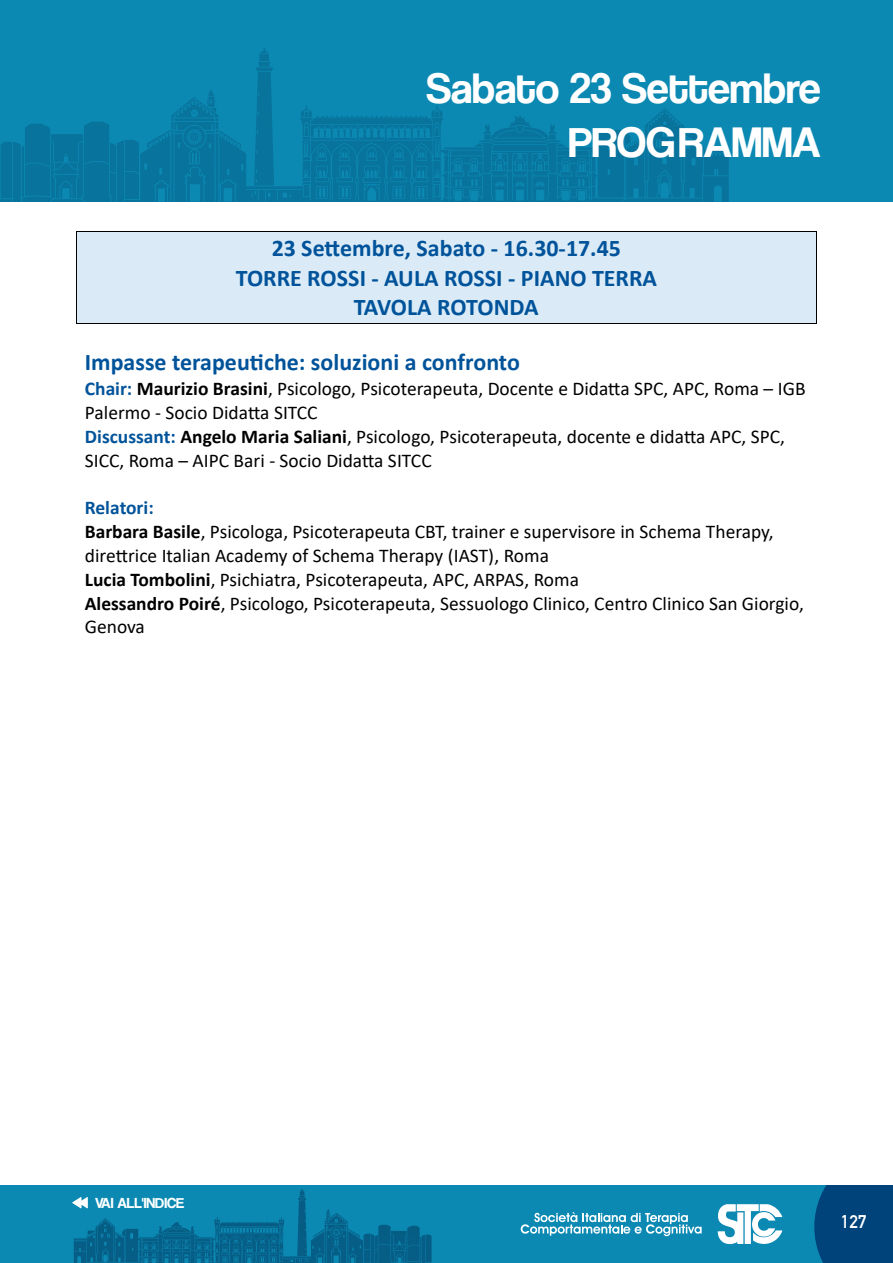
<style>
.page{position:relative;width:893px;height:1263px;background:#fff}
.page>*{position:absolute;margin:0;border:0;box-sizing:border-box;transform-origin:0 0}
.t1{font:43.95px/54.2px "Coolvetica Rg";color:#fff;text-align:right}
.t2{font:700 24px/29.4px "Calibri";color:#00539a;text-align:center}
.t3{font:19.5px/23.9px "Calibri";color:#000}
.t4{font:700 18px "DIN Alternate";color:#fff}
.t5{font:15px "Coolvetica Rg";color:#fff}
.s1{font-weight:700;color:#00539a}
.s2{font-weight:700}
</style>
<div class="page">
<div style="left:0;top:1185px;width:893px;height:78px;background:#0b89b3"></div>
<svg style="left:268px;top:1230px;width:164px;height:33px"></svg>
<div style="left:814px;top:1185px;width:79px;height:78px;background:#00427a"></div>
<svg style="left:718px;top:1204px;width:64px;height:40px"></svg>
<svg style="left:521px;top:1212px;width:181px;height:24px"></svg>
<svg style="left:72px;top:1197px;width:16px;height:11px"></svg>
<div style="left:77px;top:232px;width:739px;height:31px;background:#daebf7"></div>
<hr style="left:77px;top:231px;width:739px;height:1px;background:#000">
<hr style="left:76px;top:232px;width:1px;height:31px;background:#000">
<hr style="left:816px;top:232px;width:1px;height:31px;background:#000">
<div style="left:77px;top:263px;width:739px;height:29px;background:#daebf7"></div>
<svg style="left:76px;top:263px;width:1px;height:29px"></svg>
<svg style="left:816px;top:263px;width:1px;height:29px"></svg>
<div style="left:77px;top:292px;width:739px;height:31px;background:#daebf7"></div>
<hr style="left:77px;top:323px;width:739px;height:1px;background:#000">
<hr style="left:76px;top:292px;width:1px;height:31px;background:#000">
<hr style="left:816px;top:292px;width:1px;height:31px;background:#000">
<svg style="left:0;top:0;width:893px;height:201px;background:#0a85af"></svg>
<svg style="left:0;top:133px;width:333px;height:68px;background:#0878a1"></svg>
<h1 class="t1" style="left:426px;top:61px;width:396px">Sabato 23 Settembre<br>PROGRAMMA</h1>
<p class="t2" style="left:236px;top:233px;width:423px">23 Settembre, Sabato - 16.30-17.45<br>TORRE ROSSI - AULA ROSSI - PIANO TERRA<br>TAVOLA ROTONDA</p>
<p class="t2" style="left:85px;top:347px;width:436px">Impasse terapeutiche: soluzioni a confronto</p>
<p class="t3" style="left:85px;top:376px;width:722px"><span class="s1">Chair:</span> <span class="s2">Maurizio Brasini</span>, Psicologo, Psicoterapeuta, Docente e Didatta SPC, APC, Roma – IGB Palermo - Socio Didatta SITCC<br><span class="s1">Discussant:</span> <span class="s2">Angelo Maria Saliani</span>, Psicologo, Psicoterapeuta, docente e didatta APC, SPC, SICC, Roma – AIPC Bari - Socio Didatta SITCC</p>
<p class="t3" style="left:85px;top:495px;width:721px"><span class="s1">Relatori:<br></span><span class="s2">Barbara Basile</span>, Psicologa, Psicoterapeuta CBT, trainer e supervisore in Schema Therapy, direttrice Italian Academy of Schema Therapy (IAST), Roma<br><span class="s2">Lucia Tombolini</span>, Psichiatra, Psicoterapeuta, APC, ARPAS, Roma<br><span class="s2">Alessandro Poiré</span>, Psicologo, Psicoterapeuta, Sessuologo Clinico, Centro Clinico San Giorgio, Genova</p>
<p class="t5" style="left:95px;top:1194px;width:90px">VAI ALL'INDICE</p>
<p class="t4" style="left:841px;top:1207px;width:27px">127</p>
</div>
